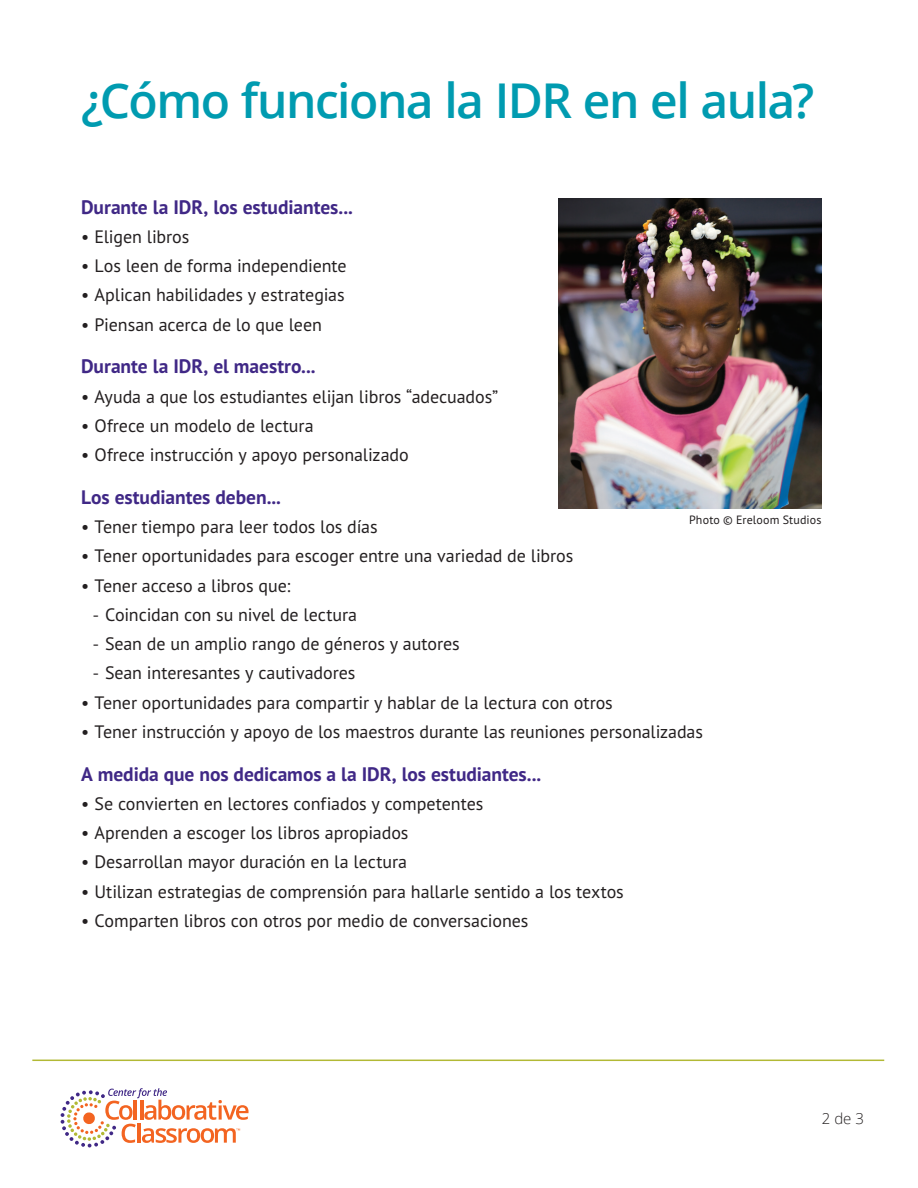
<style>
.page{position:relative;width:918px;height:1188px;background:#fff}
.page>*{position:absolute;margin:0;border:0;box-sizing:border-box;transform-origin:0 0}
.t1{font:600 48px "Open Sans";letter-spacing:-.03em;color:#009bb0}
.t2{font:700 19.5px "PT Sans Pro";letter-spacing:-.005em;color:#402886}
.t3{font:18px "PT Sans Pro";letter-spacing:-.005em;color:#231f20}
.t4{font:300 15px "Open Sans";color:#231f20}
.t5{font:12px "PT Sans Pro";letter-spacing:.015em;color:#231f20}
.s1{font-family:"Myriad Pro"}
</style>
<div class="page">
<svg style="left:61px;top:1088px;width:188px;height:60px"></svg>
<hr style="left:32px;top:1060px;width:852px;height:1px;background:#b2b935">
<img style="left:558px;top:199px;width:263px;height:309px">
<h1 class="t1" style="left:81px;top:66px;width:735px">¿Cómo funciona la IDR en el aula?</h1>
<p class="t2" style="left:81px;top:194px;width:273px">Durante la IDR, los estudiantes...</p>
<p class="t3" style="left:81px;top:225px;width:110px">• Eligen libros</p>
<p class="t3" style="left:81px;top:254px;width:267px">• Los leen de forma independiente</p>
<p class="t3" style="left:81px;top:283px;width:265px">• Aplican habilidades y estrategias</p>
<p class="t3" style="left:81px;top:313px;width:242px">• Piensan acerca de lo que leen</p>
<p class="t2" style="left:81px;top:354px;width:236px">Durante la IDR, el maestro...</p>
<p class="t3" style="left:81px;top:385px;width:419px">• Ayuda a que los estudiantes elijan libros “adecuados”</p>
<p class="t3" style="left:81px;top:414px;width:234px">• Ofrece un modelo de lectura</p>
<p class="t3" style="left:81px;top:443px;width:329px">• Ofrece instrucción y apoyo personalizado</p>
<p class="t2" style="left:81px;top:484px;width:202px">Los estudiantes deben...</p>
<p class="t3" style="left:81px;top:515px;width:298px">• Tener tiempo para leer todos los días</p>
<p class="t3" style="left:81px;top:544px;width:494px">• Tener oportunidades para escoger entre una variedad de libros</p>
<p class="t3" style="left:81px;top:574px;width:211px">• Tener acceso a libros que:</p>
<p class="t3" style="left:93px;top:603px;width:266px"><span class="s1">-</span> Coincidan con su nivel de lectura</p>
<p class="t3" style="left:93px;top:632px;width:368px"><span class="s1">-</span> Sean de un amplio rango de géneros y autores</p>
<p class="t3" style="left:93px;top:661px;width:264px"><span class="s1">-</span> Sean interesantes y cautivadores</p>
<p class="t3" style="left:81px;top:691px;width:533px">• Tener oportunidades para compartir y hablar de la lectura con otros</p>
<p class="t3" style="left:81px;top:720px;width:623px">• Tener instrucción y apoyo de los maestros durante las reuniones personalizadas</p>
<p class="t2" style="left:81px;top:761px;width:462px">A medida que nos dedicamos a la IDR, los estudiantes...</p>
<p class="t3" style="left:81px;top:792px;width:404px">• Se convierten en lectores confiados y competentes</p>
<p class="t3" style="left:81px;top:821px;width:329px">• Aprenden a escoger los libros apropiados</p>
<p class="t3" style="left:81px;top:850px;width:328px">• Desarrollan mayor duración en la lectura</p>
<p class="t3" style="left:81px;top:880px;width:544px">• Utilizan estrategias de comprensión para hallarle sentido a los textos</p>
<p class="t3" style="left:81px;top:909px;width:449px">• Comparten libros con otros por medio de conversaciones</p>
<p class="t5" style="left:689px;top:512px;width:134px">Photo © Ereloom Studios</p>
<p class="t4" style="left:822px;top:1108px;width:44px">2 de 3</p>
</div>
